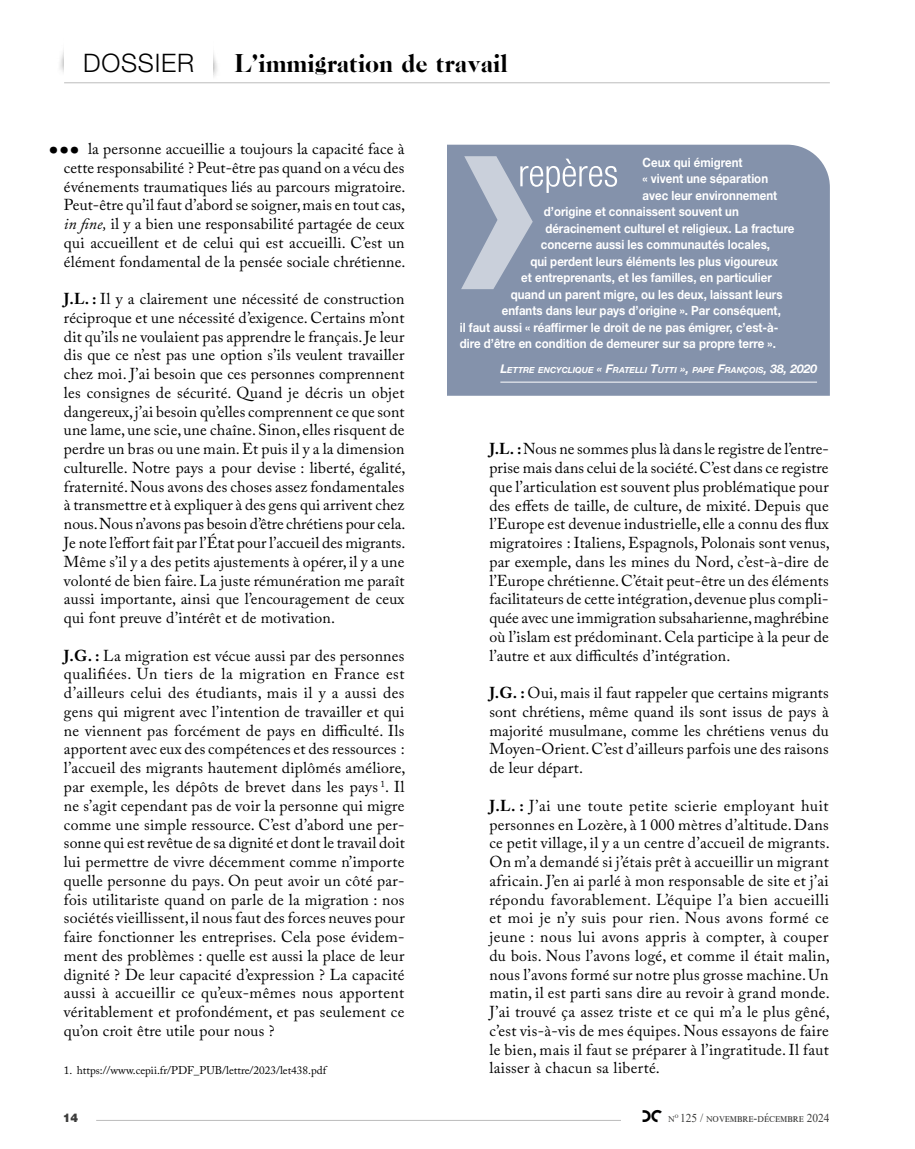
<style>
.page{position:relative;width:915px;height:1149px;background:#fff}
.page>*{position:absolute;margin:0;border:0;box-sizing:border-box;transform-origin:0 0}
.t1{font:30px "Adobe Caslon Pro";color:#000}
.t2{font:27px "Caslon CP";color:#000}
.t3{font:300 25.5px "Helvetica Neue LT Std";letter-spacing:.03em;color:#000}
.t4{font:15.75px/18.8px "Adobe Caslon Pro";letter-spacing:.01em;color:#000;text-align:justify}
.t5{font:700 12.75px "Helvetica Neue LT Std";color:#fff;scale:.9 1}
.t6{font:12px "Times New Roman";color:#3c3c3b;scale:.95 1}
.t7{font:900 12px "Helvetica Neue LT Std";color:#3c3c3b;scale:.95 1}
.t8{font:11.25px "Adobe Caslon Pro";color:#000}
.t9{font:italic 700 8.4px "Helvetica Neue LT Std";color:#fff}
.s1{font-style:italic}
.s2{font-weight:700}
.s3{font-size:12px}
.s4{font-family:"Bifur Foundation";font-size:14.7px;color:#000}
</style>
<div class="page">
<div style="left:56px;top:0;width:44px;height:77px;background:#000;opacity:.83"></div>
<div style="left:177px;top:0;width:44px;height:81px;background:#000;opacity:.83"></div>
<div style="left:64px;top:0;width:149px;height:83px;background:#fff"></div>
<hr style="left:64px;top:82px;width:765px;height:1px;background:#bcbcbc">
<hr style="left:96px;top:1119px;width:588px;height:1px;background:#bcbcbc">
<div style="left:620px;top:1109px;width:209px;height:12px;background:#fff"></div>
<div style="left:447px;top:145px;width:382px;height:250px;background:#8492ab"></div>
<hr style="left:500px;top:381px;width:316px;height:1px;background:#fff">
<svg style="left:461px;top:156px;width:156px;height:133px"></svg>
<h3 class="t3" style="left:83px;top:48px;width:112px">DOSSIER</h3>
<h2 class="t2" style="left:234px;top:49px;width:275px">L’immigration de travail</h2>
<p class="t4" style="left:64px;top:139px;width:343px;text-indent:24px">la personne accueillie a toujours la capacité face à cette responsabilité ? Peut-être pas quand on a vécu des événements traumatiques liés au parcours migratoire.<br>Peut-être qu’il faut d’abord se soigner, mais en tout cas, <span class="s1">in fine,</span> il y a bien une responsabilité partagée de ceux qui accueillent et de celui qui est accueilli. C’est un élément fondamental de la pensée sociale chrétienne.</p>
<p class="t4" style="left:64px;top:289px;width:343px"><span class="s2">J.L. :</span> Il y a clairement une nécessité de construction réciproque et une nécessité d’exigence. Certains m’ont dit qu’ils ne voulaient pas apprendre le français. Je leur dis que ce n’est pas une option s’ils veulent travailler chez moi. J’ai besoin que ces personnes comprennent les consignes de sécurité. Quand je décris un objet dangereux, j’ai besoin qu’elles comprennent ce que sont une lame, une scie, une chaîne. Sinon, elles risquent de perdre un bras ou une main. Et puis il y a la dimension culturelle. Notre pays a pour devise : liberté, égalité, fraternité. Nous avons des choses assez fondamentales à transmettre et à expliquer à des gens qui arrivent chez nous. Nous n’avons pas besoin d’être chrétiens pour cela.<br>Je note l’effort fait par l’État pour l’accueil des migrants.<br>Même s’il y a des petits ajustements à opérer, il y a une volonté de bien faire. La juste rémunération me paraît aussi importante, ainsi que l’encouragement de ceux qui font preuve d’intérêt et de motivation.</p>
<p class="t4" style="left:64px;top:645px;width:343px"><span class="s2">J.G. :</span> La migration est vécue aussi par des personnes qualifiées. Un tiers de la migration en France est d’ailleurs celui des étudiants, mais il y a aussi des gens qui migrent avec l’intention de travailler et qui ne viennent pas forcément de pays en difficulté. Ils apportent avec eux des compétences et des ressources : l’accueil des migrants hautement diplômés améliore, par exemple, les dépôts de brevet dans les pays <sup>1</sup>. Il ne s’agit cependant pas de voir la personne qui migre comme une simple ressource. C’est d’abord une per&shy;sonne qui est revêtue de sa dignité et dont le travail doit lui permettre de vivre décemment comme n’importe quelle personne du pays. On peut avoir un côté par&shy;fois utilitariste quand on parle de la migration : nos sociétés vieillissent, il nous faut des forces neuves pour faire fonctionner les entreprises. Cela pose évidem&shy;ment des problèmes : quelle est aussi la place de leur dignité ? De leur capacité d’expression ? La capacité aussi à accueillir ce qu’eux-mêmes nous apportent véritablement et profondément, et pas seulement ce qu’on croit être utile pour nous ?</p>
<p class="t8" style="left:64px;top:1062px;width:265px">1. https://www.cepii.fr/PDF_PUB/lettre/2023/let438.pdf</p>
<h1 class="t1" style="left:49px;top:133px;width:32px">•••</h1>
<p class="t5" style="left:642px;top:154px;width:112px">Ceux qui émigrent</p>
<p class="t5" style="left:642px;top:170px;width:141px">« vivent une séparation</p>
<p class="t5" style="left:642px;top:187px;width:151px">avec leur environnement</p>
<p class="t5" style="left:543px;top:203px;width:218px">d’origine et connaissent souvent un</p>
<p class="t5" style="left:545px;top:220px;width:278px">déracinement culturel et religieux. La fracture</p>
<p class="t5" style="left:540px;top:236px;width:256px">concerne aussi les communautés locales,</p>
<p class="t5" style="left:530px;top:253px;width:277px">qui perdent leurs éléments les plus vigoureux</p>
<p class="t5" style="left:521px;top:269px;width:280px">et entreprenants, et les familles, en particulier</p>
<p class="t5" style="left:510px;top:286px;width:303px">quand un parent migre, ou les deux, laissant leurs</p>
<p class="t5" style="left:501px;top:302px;width:311px">enfants dans leur pays d’origine ». Par conséquent,</p>
<p class="t5" style="left:459px;top:319px;width:355px">il faut aussi « réaffirmer le droit de ne pas émigrer, c’est-à-</p>
<p class="t5" style="left:459px;top:335px;width:352px">dire d’être en condition de demeurer sur sa propre terre ».</p>
<p class="t9" style="left:500px;top:365px;width:318px"><span class="s3">L</span>ETTRE ENCYCLIQUE <span class="s3">« F</span>RATELL I <span class="s3">T</span>UTTI <span class="s3">»,</span> PAPE <span class="s3">F</span>RANÇOIS<span class="s3">, 38, 2020</span></p>
<p class="t4" style="left:489px;top:439px;width:342px"><span class="s2">J.L. :</span> Nous ne sommes plus là dans le registre de l’entre&shy;prise mais dans celui de la société. C’est dans ce registre que l’articulation est souvent plus problématique pour des effets de taille, de culture, de mixité. Depuis que l’Europe est devenue industrielle, elle a connu des flux migratoires : Italiens, Espagnols, Polonais sont venus, par exemple, dans les mines du Nord, c’est-à-dire de l’Europe chrétienne. C’était peut-être un des éléments facilitateurs de cette intégration, devenue plus compli&shy;quée avec une immigration subsaharienne, maghrébine où l’islam est prédominant. Cela participe à la peur de l’autre et aux difficultés d’intégration.</p>
<p class="t4" style="left:489px;top:683px;width:341px"><span class="s2">J.G. :</span> Oui, mais il faut rappeler que certains migrants sont chrétiens, même quand ils sont issus de pays à majorité musulmane, comme les chrétiens venus du Moyen-Orient. C’est d’ailleurs parfois une des raisons de leur départ.</p>
<p class="t4" style="left:489px;top:795px;width:342px"><span class="s2">J.L. :</span> J’ai une toute petite scierie employant huit personnes en Lozère, à 1 000 mètres d’altitude. Dans ce petit village, il y a un centre d’accueil de migrants.<br>On m’a demandé si j’étais prêt à accueillir un migrant africain. J’en ai parlé à mon responsable de site et j’ai répondu favorablement. L’équipe l’a bien accueilli et moi je n’y suis pour rien. Nous avons formé ce jeune : nous lui avons appris à compter, à couper du bois. Nous l’avons logé, et comme il était malin, nous l’avons formé sur notre plus grosse machine. Un matin, il est parti sans dire au revoir à grand monde.<br>J’ai trouvé ça assez triste et ce qui m’a le plus gêné, c’est vis-à-vis de mes équipes. Nous essayons de faire le bien, mais il faut se préparer à l’ingratitude. Il faut laisser à chacun sa liberté.</p>
<p class="t7" style="left:63px;top:1110px;width:18px">14</p>
<p class="t6" style="left:642px;top:1109px;width:199px"><span class="s4">dc</span> n<sup>o</sup> 125 / novembre-décembre 2024</p>
</div>
